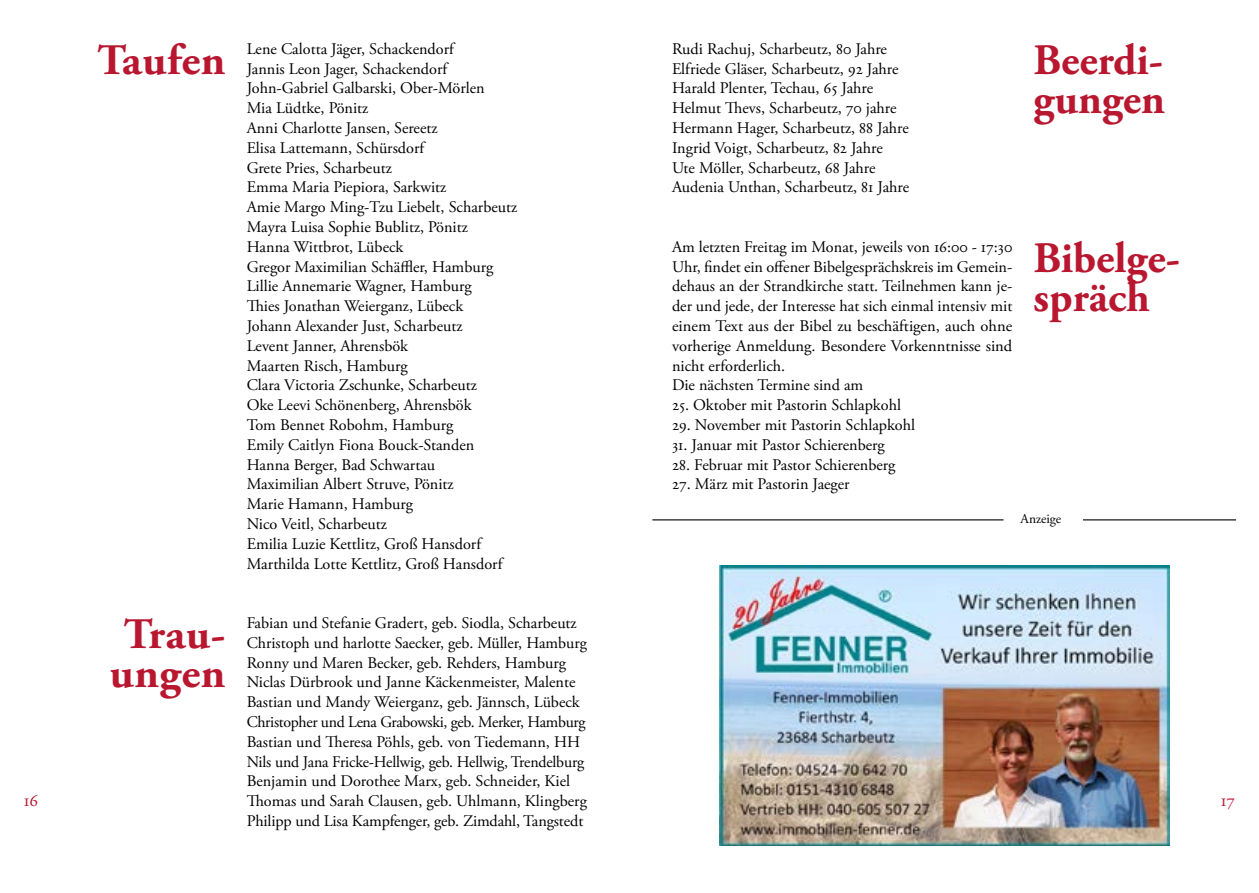
<style>
.page{position:relative;width:1259px;height:893px;background:#fff}
.page>*{position:absolute;margin:0;border:0;box-sizing:border-box;transform-origin:0 0}
.t1{font:700 43.5px/39.6px "Adobe Garamond Pro";color:#b91730}
.t2{font:17.7px "Adobe Garamond Pro";color:#b91730}
.t3{font:16.2px/19.8px "Adobe Garamond Pro";color:#000}
.t4{font:13.5px "Adobe Garamond Pro";color:#000}
</style>
<div class="page">
<img style="left:719px;top:565px;width:450px;height:281px">
<hr style="left:652px;top:519px;width:351px;height:1px;background:#000">
<hr style="left:1083px;top:519px;width:153px;height:1px;background:#000">
<h1 class="t1" style="left:98px;top:41px;width:129px">Taufen</h1>
<p class="t3" style="left:247px;top:39px;width:272px">Lene Calotta Jäger, Schackendorf<br>Jannis Leon Jager, Schackendorf<br>John-Gabriel Galbarski, Ober-Mörlen<br>Mia Lüdtke, Pönitz<br>Anni Charlotte Jansen, Sereetz<br>Elisa Lattemann, Schürsdorf<br>Grete Pries, Scharbeutz<br>Emma Maria Piepiora, Sarkwitz<br>Amie Margo Ming-Tzu Liebelt, Scharbeutz<br>Mayra Luisa Sophie Bublitz, Pönitz<br>Hanna Wittbrot, Lübeck<br>Gregor Maximilian Schäffler, Hamburg<br>Lillie Annemarie Wagner, Hamburg<br>Thies Jonathan Weierganz, Lübeck<br>Johann Alexander Just, Scharbeutz<br>Levent Janner, Ahrensbök<br>Maarten Risch, Hamburg<br>Clara Victoria Zschunke, Scharbeutz<br>Oke Leevi Schönenberg, Ahrensbök<br>Tom Bennet Robohm, Hamburg<br>Emily Caitlyn Fiona Bouck-Standen<br>Hanna Berger, Bad Schwartau<br>Maximilian Albert Struve, Pönitz<br>Marie Hamann, Hamburg<br>Nico Veitl, Scharbeutz<br>Emilia Luzie Kettlitz, Groß Hansdorf<br>Marthilda Lotte Kettlitz, Groß Hansdorf</p>
<p class="t3" style="left:672px;top:39px;width:239px">Rudi Rachuj, Scharbeutz, 80 Jahre Elfriede Gläser, Scharbeutz, 92 Jahre Harald Plenter, Techau, 65 Jahre Helmut Thevs, Scharbeutz, 70 jahre Hermann Hager, Scharbeutz, 88 Jahre Ingrid Voigt, Scharbeutz, 82 Jahre Ute Möller, Scharbeutz, 68 Jahre Audenia Unthan, Scharbeutz, 81 Jahre</p>
<p class="t3" style="left:672px;top:237px;width:342px">Am letzten Freitag im Monat, jeweils von 16:00 - 17:30<br>Uhr, findet ein offener Bibelgesprächskreis im Gemein&shy;dehaus an der Strandkirche statt. Teilnehmen kann je&shy;der und jede, der Interesse hat sich einmal intensiv mit einem Text aus der Bibel zu beschäftigen, auch ohne vorherige Anmeldung. Besondere Vorkenntnisse sind nicht erforderlich.<br>Die nächsten Termine sind am</p>
<p class="t3" style="left:672px;top:396px;width:230px">25. Oktober mit Pastorin Schlapkohl</p>
<p class="t3" style="left:672px;top:416px;width:245px">29. November mit Pastorin Schlapkohl</p>
<p class="t3" style="left:672px;top:435px;width:214px">31. Januar mit Pastor Schierenberg</p>
<p class="t3" style="left:672px;top:455px;width:225px">28. Februar mit Pastor Schierenberg</p>
<p class="t3" style="left:672px;top:475px;width:179px">27. März mit Pastorin Jaeger</p>
<h1 class="t1" style="left:1033px;top:41px;width:133px">Beerdi&shy;gungen</h1>
<h1 class="t1" style="left:1033px;top:239px;width:148px">Bibelge&shy;spräch</h1>
<p class="t4" style="left:1020px;top:510px;width:42px">Anzeige</p>
<p class="t3" style="left:247px;top:613px;width:342px">Fabian und Stefanie Gradert, geb. Siodla, Scharbeutz Christoph und harlotte Saecker, geb. Müller, Hamburg Ronny und Maren Becker, geb. Rehders, Hamburg Niclas Dürbrook und Janne Käckenmeister, Malente Bastian und Mandy Weierganz, geb. Jännsch, Lübeck Christopher und Lena Grabowski, geb. Merker, Hamburg Bastian und Theresa Pöhls, geb. von Tiedemann, HH Nils und Jana Fricke-Hellwig, geb. Hellwig, Trendelburg Benjamin und Dorothee Marx, geb. Schneider, Kiel Thomas und Sarah Clausen, geb. Uhlmann, Klingberg Philipp und Lisa Kampfenger, geb. Zimdahl, Tangstedt</p>
<h1 class="t1" style="left:110px;top:615px;width:117px;text-align:center">Trau&shy;ungen</h1>
<p class="t2" style="left:24px;top:790px;width:16px">16</p>
<p class="t2" style="left:1220px;top:790px;width:16px">17</p>
</div>
